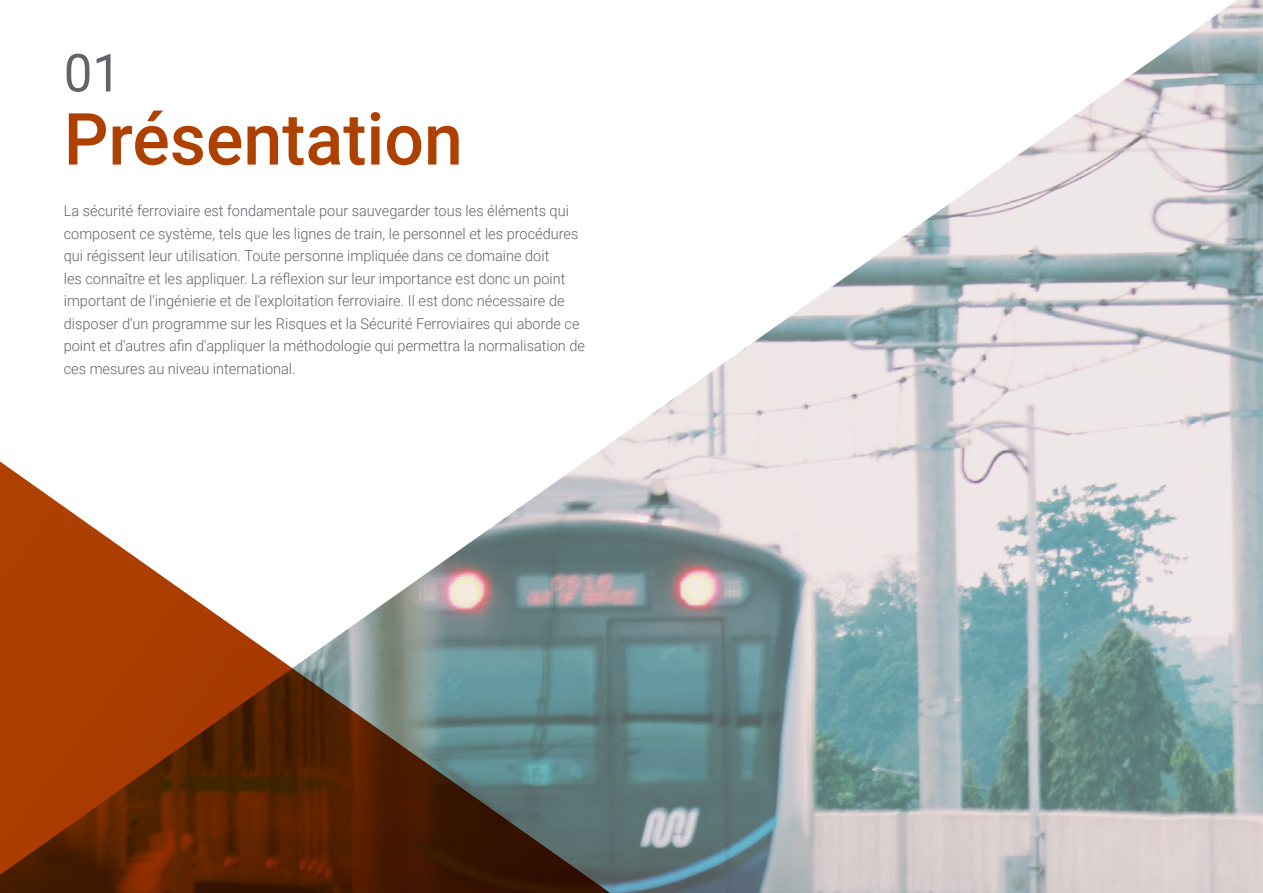
<style>
.page{position:relative;width:1263px;height:893px;background:#fff}
.page>*{position:absolute;margin:0;border:0;box-sizing:border-box;transform-origin:0 0}
.t1{font:500 72px "Roboto";color:#ae4000}
.t2{font:52.5px "Roboto";color:#61646a}
.t3{font:300 15px/22.5px "Roboto";color:#61646a}
</style>
<div class="page">
<img style="left:607px;top:0;width:656px;height:893px">
<svg style="left:0;top:446px;width:640px;height:447px"></svg>
<h2 class="t2" style="left:64px;top:36px;width:59px">01</h2>
<h1 class="t1" style="left:64px;top:89px;width:401px">Présentation</h1>
<p class="t3" style="left:64px;top:199px;width:523px">La sécurité ferroviaire est fondamentale pour sauvegarder tous les éléments qui composent ce système, tels que les lignes de train, le personnel et les procédures qui régissent leur utilisation. Toute personne impliquée dans ce domaine doit<br>les connaître et les appliquer. La réflexion sur leur importance est donc un point important de l'ingénierie et de l'exploitation ferroviaire. Il est donc nécessaire de disposer d'un programme sur les Risques et la Sécurité Ferroviaires qui aborde ce point et d'autres afin d'appliquer la méthodologie qui permettra la normalisation de ces mesures au niveau international.</p>
</div>
